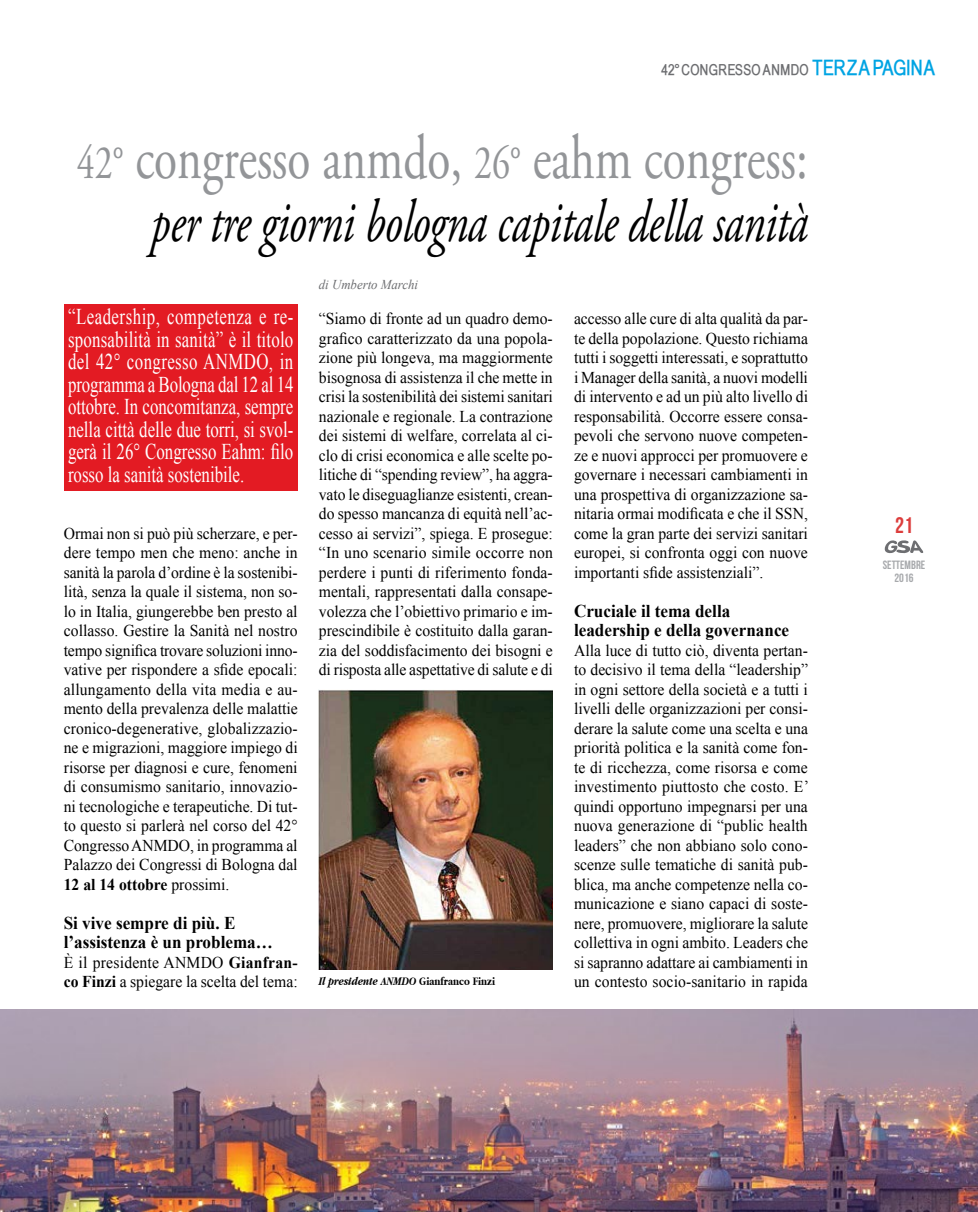
<style>
.page{position:relative;width:978px;height:1212px;background:#fff}
.page>*{position:absolute;margin:0;border:0;box-sizing:border-box;transform-origin:0 0}
.t1{font:63px "Adobe Garamond Pro";color:#939598;scale:.75 1}
.t2{font:italic 60px "Adobe Garamond Pro";letter-spacing:-.01em;color:#000;scale:.73 1}
.t3{font:22.5px/22.5px "Times New Roman";color:#fff;text-align:justify;scale:.75 1}
.t4{font:22.5px "Bebas Neue";color:#dc3d3c}
.t5{font:700 18px/19.5px "Times New Roman";color:#000;scale:.95 1}
.t6{font:16.5px/19.5px "Times New Roman";color:#000;text-align:justify;scale:.95 1}
.t7{font:700 15px "Babel Sans";color:#6d6e71}
.t8{font:italic 13.5px "Times New Roman";color:#6d6e71;scale:.95 1}
.t9{font:italic 700 12px "Apple Garamond";color:#000}
.t10{font:12px/13.5px "Bebas Neue";color:#a7a9ac;text-align:center}
.s1{font-size:21px;color:#00a4e3}
.s2{font-size:48px}
.s3{font-weight:700}
.s4{font-style:normal}
</style>
<div class="page">
<svg style="left:885px;top:540px;width:38px;height:13px"></svg>
<div style="left:64px;top:304px;width:234px;height:187px;background:#e31b23"></div>
<img style="left:0;top:1009px;width:978px;height:203px">
<img style="left:319px;top:690px;width:234px;height:279px">
<p class="t7" style="left:661px;top:62px;width:275px">42° CONGRESSO ANMDO <span class="s1">TERZA PAGINA</span></p>
<h1 class="t1" style="left:77px;top:120px;width:976px"><span class="s2">42°</span> congresso anmdo, <span class="s2">26°</span> eahm congress:</h1>
<h2 class="t2" style="left:151px;top:185px;width:901px">per tre giorni bologna capitale della sanità</h2>
<p class="t3" style="left:68px;top:305px;width:302px">“Leadership, competenza e re&shy;sponsabilità in sanità” è il titolo del 42° congresso ANMDO, in programma a Bologna dal 12 al 14 ottobre. In concomitanza, sempre nella città delle due torri, si svol&shy;gerà il 26° Congresso Eahm: filo rosso la sanità sostenibile.</p>
<p class="t6" style="left:64px;top:523px;width:248px">Ormai non si può più scherzare, e per&shy;dere tempo men che meno: anche in sanità la parola d’ordine è la sostenibi&shy;lità, senza la quale il sistema, non so&shy;lo in Italia, giungerebbe ben presto al collasso. Gestire la Sanità nel nostro tempo significa trovare soluzioni inno&shy;vative per rispondere a sfide epocali: allungamento della vita media e au&shy;mento della prevalenza delle malattie cronico-degenerative, globalizzazio&shy;ne e migrazioni, maggiore impiego di risorse per diagnosi e cure, fenomeni di consumismo sanitario, innovazio&shy;ni tecnologiche e terapeutiche. Di tut&shy;to questo si parlerà nel corso del 42° Congresso ANMDO, in programma al Palazzo dei Congressi di Bologna dal <span class="s3">12 al 14 ottobre</span> prossimi.</p>
<p class="t5" style="left:64px;top:912px;width:222px">Si vive sempre di più. E l’assistenza è un problema…</p>
<p class="t6" style="left:64px;top:952px;width:248px">È il presidente ANMDO <span class="s3">Gianfran&shy;co Finzi</span> a spiegare la scelta del tema:</p>
<p class="t8" style="left:319px;top:275px;width:106px">di Umberto Marchi</p>
<p class="t6" style="left:319px;top:308px;width:248px">“Siamo di fronte ad un quadro demo&shy;grafico caratterizzato da una popola&shy;zione più longeva, ma maggiormente bisognosa di assistenza il che mette in crisi la sostenibilità dei sistemi sanitari nazionale e regionale. La contrazione dei sistemi di welfare, correlata al ci&shy;clo di crisi economica e alle scelte po&shy;litiche di “spending review”, ha aggra&shy;vato le diseguaglianze esistenti, crean&shy;do spesso mancanza di equità nell’ac&shy;cesso ai servizi”, spiega. E prosegue: “In uno scenario simile occorre non perdere i punti di riferimento fonda&shy;mentali, rappresentati dalla consape&shy;volezza che l’obiettivo primario e im&shy;prescindibile è costituito dalla garan&shy;zia del soddisfacimento dei bisogni e di risposta alle aspettative di salute e di</p>
<p class="t6" style="left:574px;top:308px;width:248px">accesso alle cure di alta qualità da par&shy;te della popolazione. Questo richiama tutti i soggetti interessati, e soprattutto i Manager della sanità, a nuovi modelli di intervento e ad un più alto livello di responsabilità. Occorre essere consa&shy;pevoli che servono nuove competen&shy;ze e nuovi approcci per promuovere e governare i necessari cambiamenti in una prospettiva di organizzazione sa&shy;nitaria ormai modificata e che il SSN, come la gran parte dei servizi sanitari europei, si confronta oggi con nuove importanti sfide assistenziali”.</p>
<p class="t5" style="left:574px;top:600px;width:228px">Cruciale il tema della leadership e della governance</p>
<p class="t6" style="left:574px;top:640px;width:249px">Alla luce di tutto ciò, diventa pertan&shy;to decisivo il tema della “leadership” in ogni settore della società e a tutti i livelli delle organizzazioni per consi&shy;derare la salute come una scelta e una priorità politica e la sanità come fon&shy;te di ricchezza, come risorsa e come investimento piuttosto che costo. E’ quindi opportuno impegnarsi per una nuova generazione di “public health leaders” che non abbiano solo cono&shy;scenze sulle tematiche di sanità pub&shy;blica, ma anche competenze nella co&shy;municazione e siano capaci di soste&shy;nere, promuovere, migliorare la salute collettiva in ogni ambito. Leaders che si sapranno adattare ai cambiamenti in un contesto socio-sanitario in rapida</p>
<p class="t9" style="left:319px;top:974px;width:178px">Il presidente ANMDO <span class="s4">Gianfranco Finzi</span></p>
<h3 class="t4" style="left:895px;top:512px;width:19px">21</h3>
<p class="t10" style="left:883px;top:557px;width:44px">sETTEMBRE<br>2016</p>
</div>
